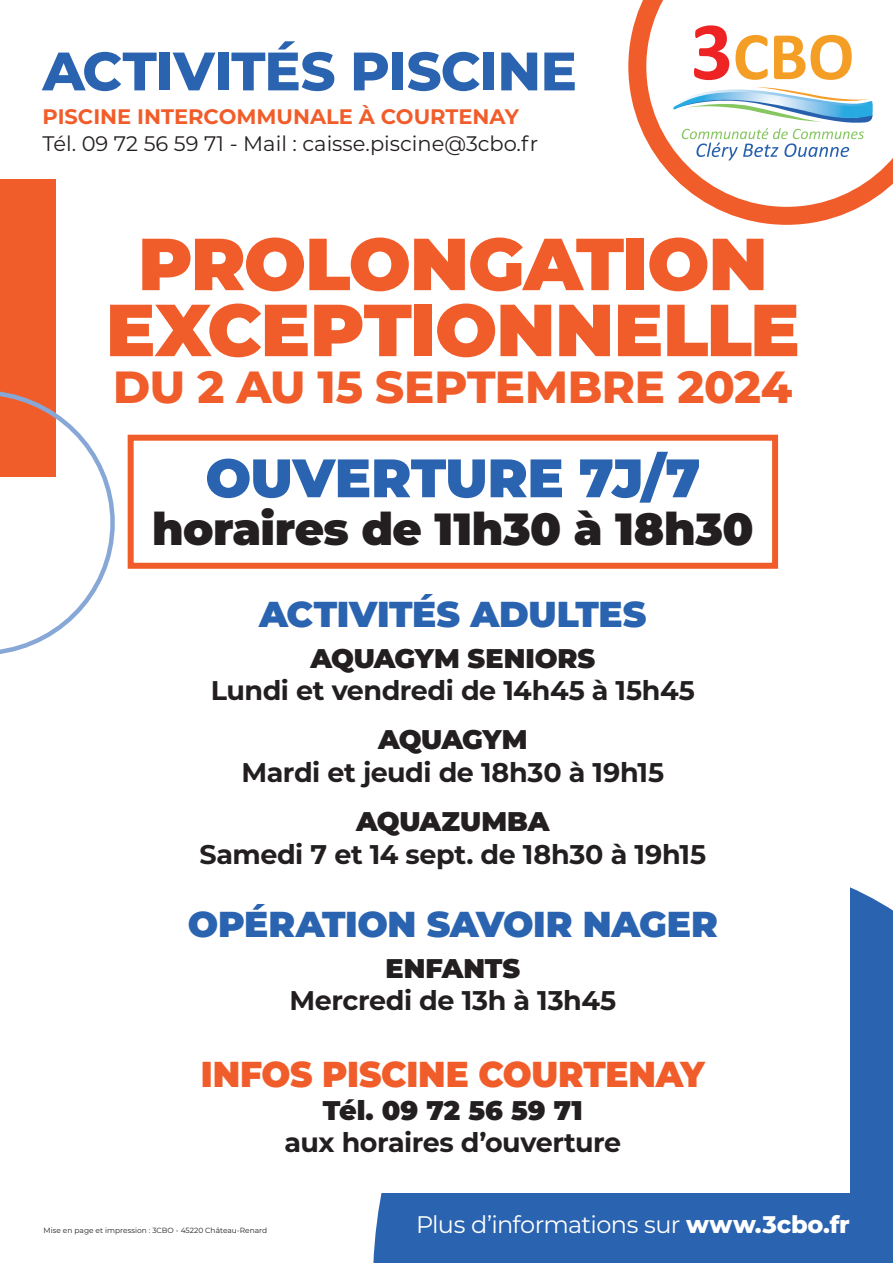
<style>
.page{position:relative;width:893px;height:1263px;background:#fff}
.page>*{position:absolute;margin:0;border:0;box-sizing:border-box;transform-origin:0 0}
.t1{font:900 73.5px/66px "Montserrat";letter-spacing:-.015em;color:#f15d2a;text-align:center}
.t2{font:800 54px "Montserrat";letter-spacing:-.015em;color:#2a63af}
.t3{font:900 54px "Montserrat";letter-spacing:-.005em;color:#2a63af}
.t4{font:900 45px "Montserrat";letter-spacing:-.01em;color:#231f20}
.t5{font:800 45px "Montserrat";letter-spacing:-.005em;color:#f15d2a}
.t6{font:900 36px "Montserrat";letter-spacing:-.005em;color:#2a63af}
.t7{font:900 36px "Montserrat";letter-spacing:-.01em;color:#f15d2a;scale:.95 1}
.t8{font:700 27px "Montserrat";letter-spacing:-.015em;color:#231f20}
.t9{font:900 27px "Montserrat";letter-spacing:-.005em;color:#231f20}
.t10{font:900 27px "Montserrat";letter-spacing:-.025em;color:#231f20}
.t11{font:24px "Montserrat";letter-spacing:-.03em;color:#fff}
.t12{font:21px "Montserrat";color:#231f20}
.t13{font:700 21px "Montserrat";color:#f15d2a}
.t14{font:7.5px "Montserrat";color:#231f20}
.s1{font-weight:800}
</style>
<div class="page">
<div style="left:373px;top:887px;width:520px;height:376px;background:#2a63af"></div>
<div style="left:56px;top:168px;width:794px;height:1024px;background:#fff"></div>
<div style="left:0;top:179px;width:55px;height:297px;background:#f15d2a"></div>
<svg style="left:0;top:390px;width:115px;height:264px"></svg>
<svg style="left:628px;top:0;width:265px;height:225px"></svg>
<svg style="left:672px;top:25px;width:200px;height:135px"></svg>
<div style="left:128px;top:435px;width:650px;height:134px;border:6px solid #f15d2a"></div>
<h2 class="t2" style="left:43px;top:32px;width:536px">ACTIVITÉS PISCINE</h2>
<p class="t13" style="left:43px;top:102px;width:478px">PISCINE INTERCOMMUNALE À COURTENAY</p>
<p class="t12" style="left:43px;top:129px;width:497px">Tél. 09 72 56 59 71 - Mail : caisse.piscine@3cbo.fr</p>
<h1 class="t1" style="left:106px;top:226px;width:695px">PROLONGATION<br>EXCEPTIONNELLE</h1>
<h3 class="t5" style="left:113px;top:354px;width:681px">DU 2 AU 15 SEPTEMBRE 2024</h3>
<h2 class="t3" style="left:205px;top:437px;width:496px">OUVERTURE 7J/7</h2>
<h3 class="t4" style="left:152px;top:495px;width:603px">horaires de 11h30 à 18h30</h3>
<h3 class="t6" style="left:259px;top:587px;width:389px">ACTIVITÉS ADULTES</h3>
<p class="t9" style="left:310px;top:638px;width:286px">AQUAGYM SENIORS</p>
<p class="t8" style="left:211px;top:671px;width:486px">Lundi et vendredi de 14h45 à 15h45</p>
<p class="t10" style="left:378px;top:720px;width:151px">AQUAGYM</p>
<p class="t8" style="left:241px;top:753px;width:424px">Mardi et jeudi de 18h30 à 19h15</p>
<p class="t9" style="left:356px;top:801px;width:195px">AQUAZUMBA</p>
<p class="t8" style="left:200px;top:835px;width:508px">Samedi 7 et 14 sept. de 18h30 à 19h15</p>
<h3 class="t6" style="left:188px;top:897px;width:532px">OPÉRATION SAVOIR NAGER</h3>
<p class="t9" style="left:385px;top:948px;width:136px">ENFANTS</p>
<p class="t8" style="left:289px;top:981px;width:328px">Mercredi de 13h à 13h45</p>
<h3 class="t7" style="left:201px;top:1047px;width:532px">INFOS PISCINE COURTENAY</h3>
<p class="t9" style="left:323px;top:1090px;width:261px">Tél. 09 72 56 59 71</p>
<p class="t8" style="left:285px;top:1123px;width:338px">aux horaires d’ouverture</p>
<p class="t14" style="left:44px;top:1225px;width:225px">Mise en page et impression : 3CBO - 45220 Château-Renard</p>
<p class="t11" style="left:416px;top:1208px;width:435px">Plus d’informations sur <span class="s1">www.3cbo.fr</span></p>
</div>
